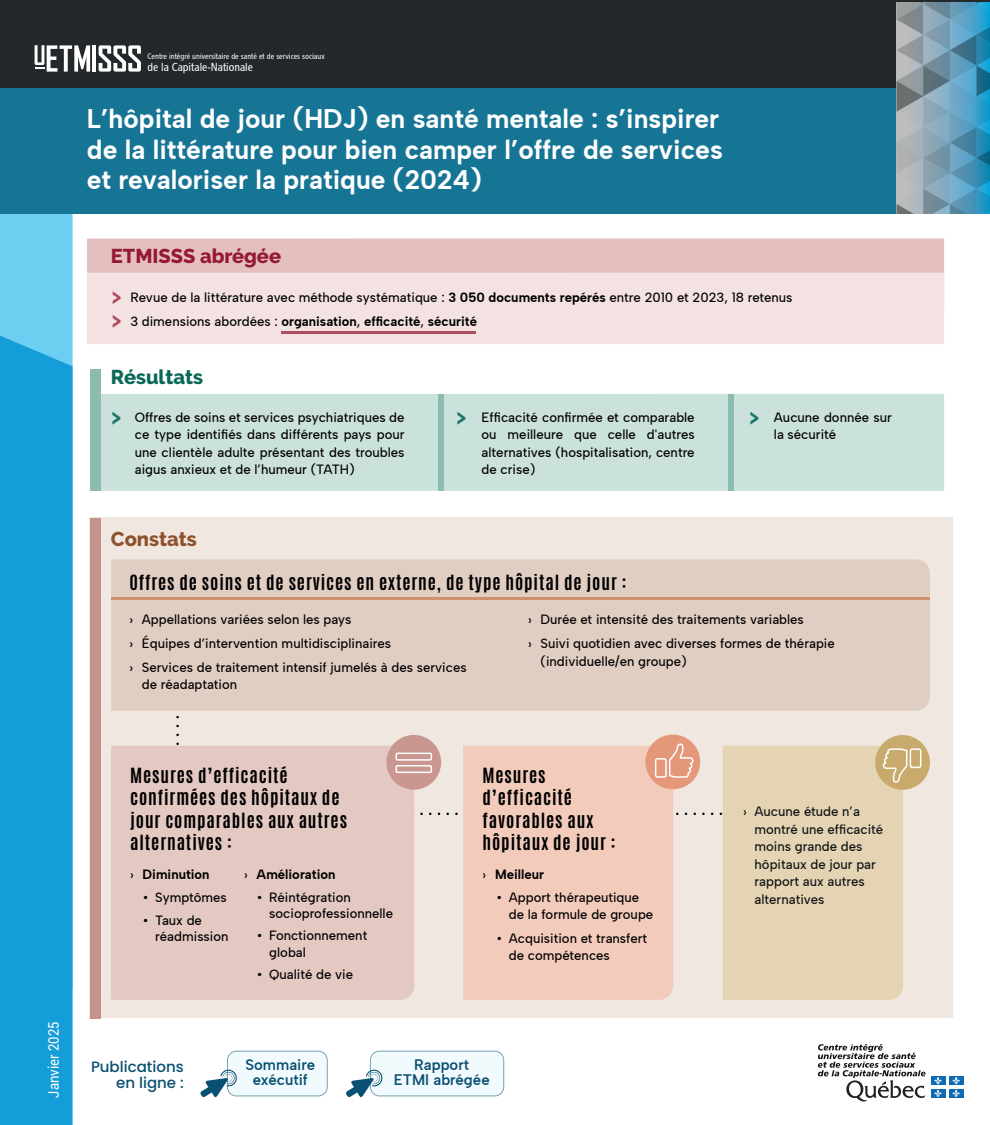
<style>
.page{position:relative;width:990px;height:1125px;background:#fff}
.page>*{position:absolute;margin:0;border:0;box-sizing:border-box;transform-origin:0 0}
.t1{font:700 30px "Raleway";color:#1a7666}
.t2{font:700 26.38px/30.5px "Albert Sans";color:#fff}
.t3{font:800 20px "Raleway";color:#961931}
.t4{font:800 20px "Raleway";color:#096856}
.t5{font:800 20px "Raleway";color:#8f512c}
.t6{font:700 17.5px/22.5px "Antonio";letter-spacing:.05em;color:#000001}
.t7{font:500 15px/16.2px "Poppins";color:#0a5072;text-align:right}
.t8{font:600 14.88px/14.9px "Albert Sans";color:#0a5072;text-align:center}
.t9{font:14.75px "Roboto";color:#fff;scale:.89 1}
.t10{font:500 13.12px/17.5px "Albert Sans";color:#000001}
.t11{font:500 13.12px/17.5px "Albert Sans";color:#101315}
.t12{font:700 13.12px "Albert Sans";color:#000001}
.t13{font:11.5px "Chaloult Cond Normal";color:#fff}
.t14{font:8px "Chaloult Cond Normal";color:#fff}
.s1{font-weight:700}
.s2{font-weight:500}
</style>
<div class="page">
<div style="left:0;top:214px;width:73px;height:122px;background:#6ccef1"></div>
<div style="left:0;top:336px;width:73px;height:789px;background:#159dd9"></div>
<div style="left:0;top:84px;width:990px;height:130px;background:#167595"></div>
<div style="left:0;top:0;width:990px;height:88px;background:#23282b"></div>
<hr style="left:92px;top:45px;width:4px;height:27px;background:#fff">
<svg style="left:99px;top:45px;width:42px;height:27px"></svg>
<svg style="left:35px;top:45px;width:55px;height:27px"></svg>
<svg style="left:897px;top:2px;width:93px;height:212px;background:#709eb3"></svg>
<svg style="left:818px;top:1044px;width:108px;height:58px"></svg>
<div style="left:931px;top:1076px;width:14px;height:9px;background:#0e6ab4"></div>
<div style="left:949px;top:1076px;width:14px;height:9px;background:#0e6ab4"></div>
<div style="left:931px;top:1089px;width:14px;height:9px;background:#0e6ab4"></div>
<svg style="left:934px;top:1077px;width:8px;height:20px"></svg>
<div style="left:949px;top:1089px;width:14px;height:9px;background:#0e6ab4"></div>
<svg style="left:952px;top:1077px;width:8px;height:20px"></svg>
<div style="left:90px;top:517px;width:863px;height:500px;background:#f0e8e0"></div>
<div style="left:227px;top:1051px;width:100px;height:45px;background:#f1fafd;border-radius:9px"></div>
<div style="left:227px;top:1051px;width:101px;height:45px;border:1px solid #78a2b3;border-radius:9px"></div>
<svg style="left:200px;top:1069px;width:38px;height:29px"></svg>
<div style="left:370px;top:1051px;width:134px;height:45px;background:#f1fafd;border-radius:9px"></div>
<div style="left:370px;top:1051px;width:134px;height:45px;border:1px solid #78a2b3;border-radius:9px"></div>
<svg style="left:346px;top:1069px;width:37px;height:28px"></svg>
<svg style="left:414px;top:813px;width:44px;height:2px"></svg>
<svg style="left:676px;top:813px;width:47px;height:2px"></svg>
<svg style="left:176px;top:715px;width:3px;height:31px"></svg>
<div style="left:111px;top:559px;width:819px;height:152px;background:#e1cec3"></div>
<hr style="left:112px;top:597px;width:818px;height:3px;background:#cd9371">
<div style="left:87px;top:239px;width:857px;height:71px;background:#e3c0bf"></div>
<div style="left:87px;top:273px;width:857px;height:71px;background:#f3e2e1"></div>
<svg style="left:113px;top:291px;width:8px;height:13px"></svg>
<svg style="left:113px;top:315px;width:8px;height:13px"></svg>
<div style="left:92px;top:394px;width:852px;height:97px;background:#cbe1dc"></div>
<div style="left:90px;top:369px;width:11px;height:122px;background:#8cbbb0"></div>
<div style="left:438px;top:394px;width:6px;height:97px;background:#8cbbb0"></div>
<div style="left:728px;top:394px;width:6px;height:97px;background:#8cbbb0"></div>
<div style="left:90px;top:518px;width:11px;height:500px;background:#c6938b"></div>
<div style="left:723px;top:746px;width:180px;height:254px;background:#e4d4b4"></div>
<div style="left:875px;top:735px;width:55px;height:55px;background:#c9aa6d;border-radius:50%"></div>
<svg style="left:882px;top:748px;width:26px;height:36px"></svg>
<div style="left:910px;top:748px;width:11px;height:20px;border:2px solid #fff;border-radius:2px"></div>
<hr style="left:282px;top:331px;width:194px;height:2px;background:#ae4c62">
<div style="left:463px;top:746px;width:210px;height:254px;background:#f2cbbb"></div>
<div style="left:645px;top:735px;width:55px;height:54px;background:#e49779;border-radius:50%"></div>
<svg style="left:669px;top:742px;width:25px;height:36px"></svg>
<div style="left:655px;top:758px;width:12px;height:20px;border:2px solid #fff;border-radius:2px"></div>
<div style="left:111px;top:746px;width:303px;height:254px;background:#e4c8c2"></div>
<div style="left:386px;top:735px;width:55px;height:55px;background:#c9978f;border-radius:50%"></div>
<div style="left:395px;top:753px;width:37px;height:8px;border:2px solid #fff"></div>
<div style="left:395px;top:765px;width:37px;height:8px;border:2px solid #fff"></div>
<p class="t14" style="left:147px;top:51px;width:179px">Centre intégré universitaire de santé et de services sociaux</p>
<p class="t13" style="left:147px;top:60px;width:107px">de la Capitale-Nationale</p>
<h2 class="t2" style="left:87px;top:104px;width:637px">L’hôpital de jour (HDJ) en santé mentale : s’inspirer de la littérature pour bien camper l’offre de services et revaloriser la pratique (2024)</h2>
<h3 class="t3" style="left:111px;top:244px;width:172px">ETMISSS abrégée</h3>
<p class="t10" style="left:130px;top:286px;width:664px;line-height:23.8px">Revue de la littérature avec méthode systématique : <span class="s1">3 050 documents repérés</span> entre 2010 et 2023, 18 retenus<br>3 dimensions abordées : <span class="s1">organisation</span>, <span class="s1">efficacité</span>, <span class="s1">sécurité</span></p>
<h3 class="t4" style="left:111px;top:366px;width:94px">Résultats</h3>
<p class="t10" style="left:135px;top:408px;width:271px;text-align:justify">Offres de soins et services psychiatriques de ce type identifiés dans différents pays pour une clientèle adulte présentant des troubles aigus anxieux et de l’humeur (TATH)</p>
<h1 class="t1" style="left:111px;top:398px;width:12px">›</h1>
<p class="t10" style="left:774px;top:408px;width:120px">Aucune donnée sur la sécurité</p>
<p class="t10" style="left:482px;top:408px;width:215px">Efficacité confirmée et comparable</p>
<h1 class="t1" style="left:749px;top:398px;width:12px">›</h1>
<p class="t10" style="left:482px;top:426px;width:215px;text-align:justify">ou meilleure que celle d'autres alternatives (hospitalisation, centre de crise)</p>
<h1 class="t1" style="left:456px;top:399px;width:12px">›</h1>
<h3 class="t5" style="left:111px;top:527px;width:87px">Constats</h3>
<h3 class="t6" style="left:129px;top:571px;width:499px">Offres de soins et de services en externe, de type hôpital de jour :</h3>
<p class="t10" style="left:129px;top:608px;width:339px;line-height:23.8px">› Appellations variées selon les pays<br>› Équipes d’intervention multidisciplinaires<br>› Services de traitement intensif jumelés à des services</p>
<p class="t10" style="left:142px;top:676px;width:97px">de réadaptation</p>
<p class="t10" style="left:528px;top:608px;width:308px;line-height:23.8px">› Durée et intensité des traitements variables<br>› Suivi quotidien avec diverses formes de thérapie</p>
<p class="t10" style="left:540px;top:652px;width:148px">(individuelle/en groupe)</p>
<p class="t9" style="left:43px;top:1098px;width:87px;rotate:-90deg">Janvier 2025</p>
<h3 class="t6" style="left:130px;top:764px;width:218px">Mesures d’efficacité confirmées des hôpitaux de jour comparables aux autres alternatives :</h3>
<p class="t12" style="left:244px;top:866px;width:93px"><span class="s2">›</span> Amélioration</p>
<p class="t10" style="left:269px;top:889px;width:125px;line-height:16.2px;text-indent:-12px">• Réintégration socioprofessionnelle</p>
<p class="t10" style="left:269px;top:928px;width:100px;line-height:16.2px;text-indent:-12px">• Fonctionnement global</p>
<p class="t10" style="left:257px;top:966px;width:98px">• Qualité de vie</p>
<p class="t12" style="left:130px;top:866px;width:81px"><span class="s2">›</span> Diminution</p>
<p class="t10" style="left:143px;top:889px;width:86px">• Symptômes</p>
<p class="t10" style="left:155px;top:912px;width:75px;line-height:16.2px;text-indent:-12px">• Taux de réadmission</p>
<h3 class="t6" style="left:483px;top:764px;width:135px">Mesures d’efficacité favorables aux hôpitaux de jour :</h3>
<p class="t12" style="left:483px;top:866px;width:63px"><span class="s2">›</span> Meilleur</p>
<p class="t10" style="left:509px;top:888px;width:146px;text-indent:-12px">• Apport thérapeutique de la formule de groupe</p>
<p class="t10" style="left:509px;top:930px;width:140px;text-indent:-12px">• Acquisition et transfert de compétences</p>
<p class="t7" style="left:91px;top:1058px;width:94px">Publications en ligne :</p>
<p class="t8" style="left:245px;top:1057px;width:71px">Sommaire exécutif</p>
<p class="t8" style="left:394px;top:1057px;width:97px">Rapport<br>ETMI abrégée</p>
<p class="t11" style="left:755px;top:803px;width:130px;text-indent:-11px">› Aucune étude n’a montré une efficacité moins grande des hôpitaux de jour par rapport aux autres alternatives</p>
</div>
